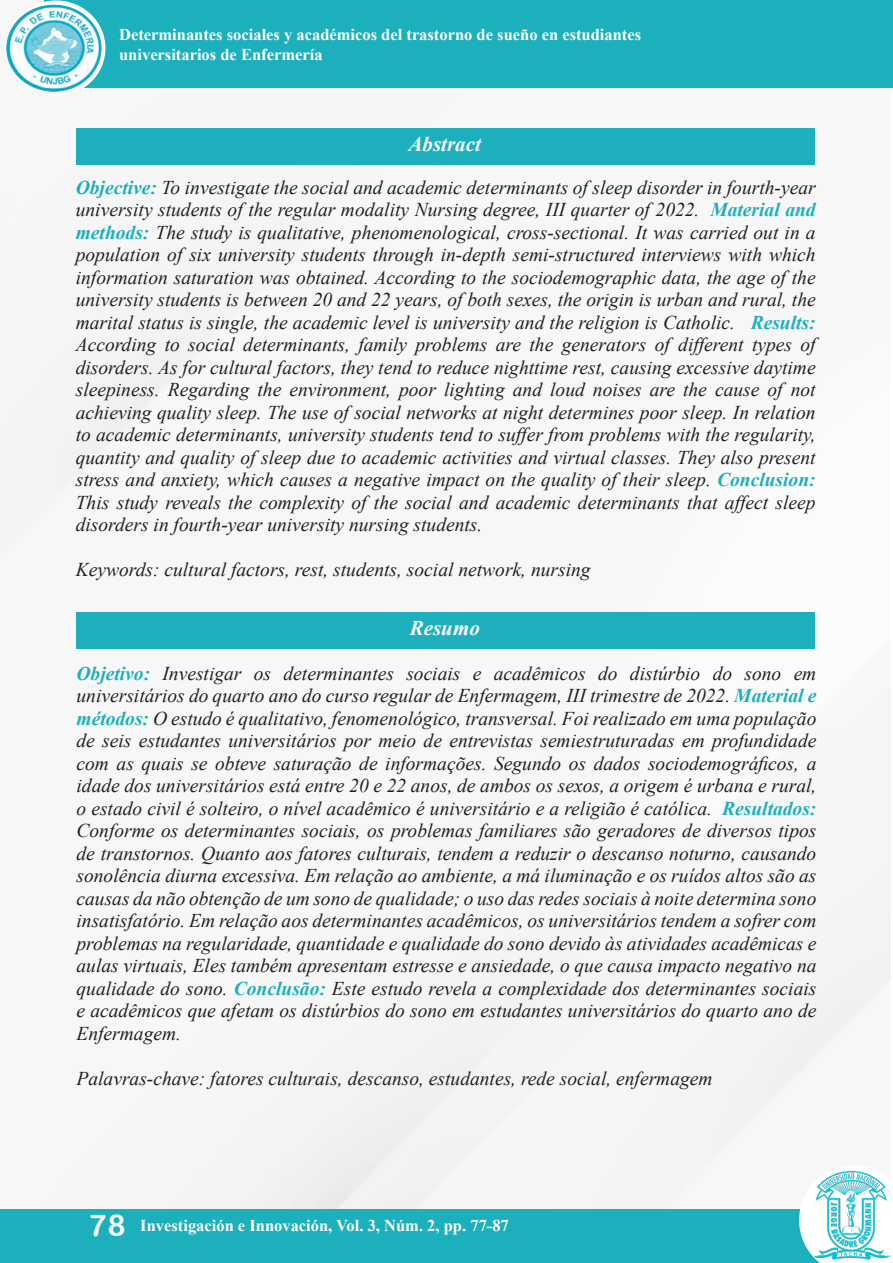
<style>
.page{position:relative;width:893px;height:1263px;background:#fff}
.page>*{position:absolute;margin:0;border:0;box-sizing:border-box;transform-origin:0 0}
.t1{font:italic 700 21px "Times New Roman";color:#fff}
.t2{font:italic 19.5px/22.5px "Times New Roman";color:#231f20;text-align:justify}
.t3{font:700 16.5px/19.8px "Times New Roman";color:#fff}
.s1{font-weight:700;color:#1cb0bd}
.s2{font-family:"Arial Rounded MT Bold";font-weight:400;font-size:30px}
</style>
<div class="page">
<img style="left:0;top:41px;width:891px;height:1168px">
<div style="left:0;top:1209px;width:870px;height:54px;background:#1cb0bd"></div>
<svg style="left:799px;top:1165px;width:92px;height:87px"></svg>
<div style="left:44px;top:0;width:848px;height:88px;background:#1cb0bd"></div>
<svg style="left:7px;top:0;width:98px;height:96px"></svg>
<img style="left:7px;top:5px;width:94px;height:86px">
<img style="left:809px;top:1168px;width:82px;height:95px">
<div style="left:76px;top:129px;width:739px;height:36px;background:#1cb0bd"></div>
<div style="left:76px;top:613px;width:739px;height:36px;background:#1cb0bd"></div>
<p class="t3" style="left:119px;top:24px;width:523px">Determinantes sociales y académicos del trastorno de sueño en estudiantes universitarios de Enfermería</p>
<p class="t1" style="left:409px;top:129px;width:74px">Abstract</p>
<p class="t2" style="left:76px;top:175px;width:741px"><span class="s1">Objective:</span> To investigate the social and academic determinants of sleep disorder in fourth-year university students of the regular modality Nursing degree, III quarter of 2022. <span class="s1">Material and methods:</span> The study is qualitative, phenomenological, cross-sectional. It was carried out in a population of six university students through in-depth semi-structured interviews with which information saturation was obtained. According to the sociodemographic data, the age of the university students is between 20 and 22 years, of both sexes, the origin is urban and rural, the marital status is single, the academic level is university and the religion is Catholic. <span class="s1">Results:<br></span>According to social determinants, family problems are the generators of different types of disorders. As for cultural factors, they tend to reduce nighttime rest, causing excessive daytime sleepiness. Regarding the environment, poor lighting and loud noises are the cause of not achieving quality sleep. The use of social networks at night determines poor sleep. In relation to academic determinants, university students tend to suffer from problems with the regularity, quantity and quality of sleep due to academic activities and virtual classes. They also present stress and anxiety, which causes a negative impact on the quality of their sleep. <span class="s1">Conclusion:<br></span>This study reveals the complexity of the social and academic determinants that affect sleep disorders in fourth-year university nursing students.</p>
<p class="t2" style="left:76px;top:558px;width:516px">Keywords: cultural factors, rest, students, social network, nursing</p>
<p class="t1" style="left:410px;top:613px;width:72px">Resumo</p>
<p class="t2" style="left:77px;top:661px;width:741px"><span class="s1">Objetivo:</span> Investigar os determinantes sociais e acadêmicos do distúrbio do sono em universitários do quarto ano do curso regular de Enfermagem, III trimestre de 2022. <span class="s1">Material e métodos:</span> O estudo é qualitativo, fenomenológico, transversal. Foi realizado em uma população de seis estudantes universitários por meio de entrevistas semiestruturadas em profundidade com as quais se obteve saturação de informações. Segundo os dados sociodemográficos, a idade dos universitários está entre 20 e 22 anos, de ambos os sexos, a origem é urbana e rural, o estado civil é solteiro, o nível acadêmico é universitário e a religião é católica. <span class="s1">Resultados:<br></span>Conforme os determinantes sociais, os problemas familiares são geradores de diversos tipos de transtornos. Quanto aos fatores culturais, tendem a reduzir o descanso noturno, causando sonolência diurna excessiva. Em relação ao ambiente, a má iluminação e os ruídos altos são as causas da não obtenção de um sono de qualidade; o uso das redes sociais à noite determina sono insatisfatório. Em relação aos determinantes acadêmicos, os universitários tendem a sofrer com problemas na regularidade, quantidade e qualidade do sono devido às atividades acadêmicas e aulas virtuais, Eles também apresentam estresse e ansiedade, o que causa impacto negativo na qualidade do sono. <span class="s1">Conclusão:</span> Este estudo revela a complexidade dos determinantes sociais e acadêmicos que afetam os distúrbios do sono em estudantes universitários do quarto ano de Enfermagem.</p>
<p class="t2" style="left:77px;top:1066px;width:637px">Palavras-chave: fatores culturais, descanso, estudantes, rede social, enfermagem</p>
<p class="t3" style="left:89px;top:1215px;width:422px"><span class="s2">78</span> Investigación e Innovación, Vol. 3, Núm. 2, pp. 77-87</p>
</div>
